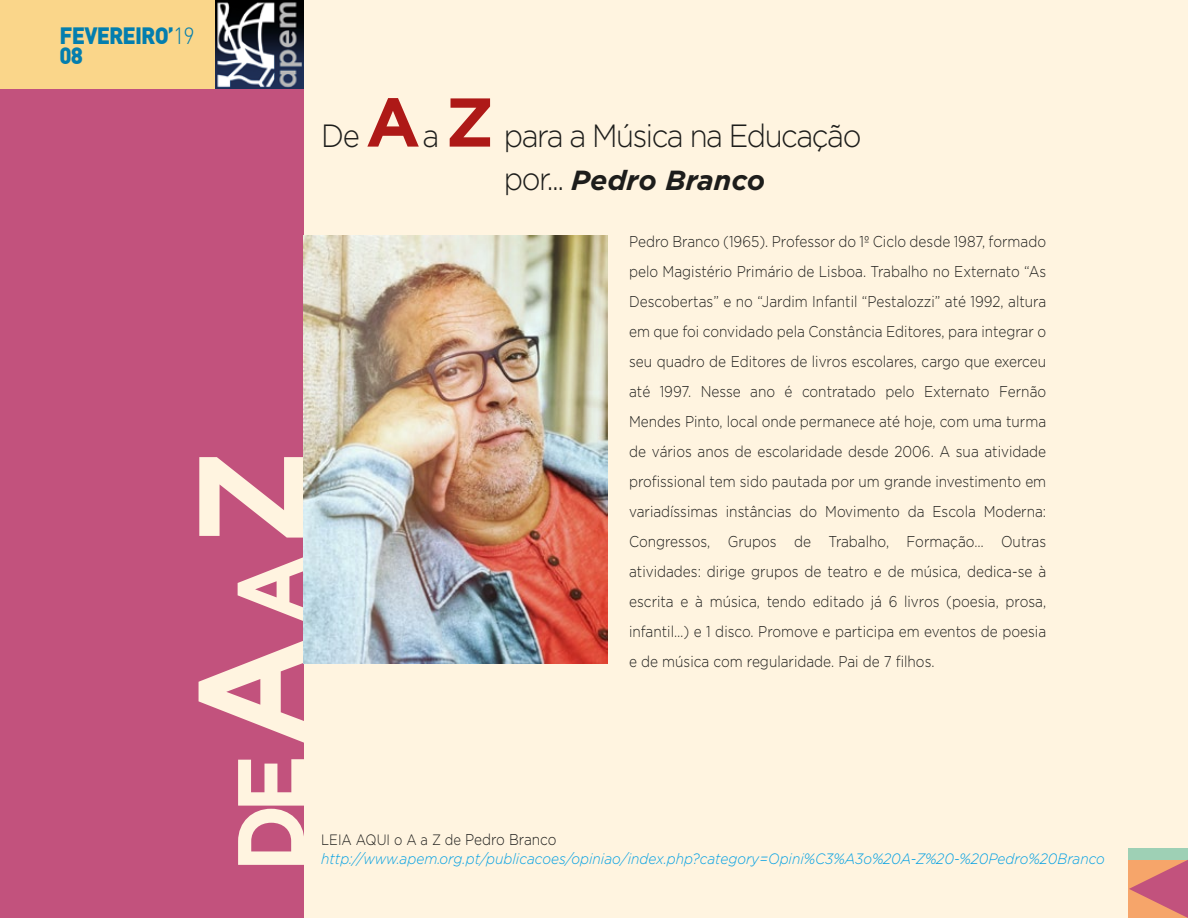
<style>
.page{position:relative;width:1188px;height:918px;background:#fff4e0}
.page>*{position:absolute;margin:0;border:0;box-sizing:border-box;transform-origin:0 0}
.t1{font:700 94.65px "Gotham";color:#fff4e0;scale:.92 1}
.t2{font:300 32.1px "Gotham";letter-spacing:-.05em;color:#1d1d1b;scale:.91 1}
.t3{font:italic 700 27.6px "Gotham";color:#1d1d1b}
.t4{font:900 23.1px/19.8px "DIN";letter-spacing:-.04em;color:#037eae;scale:.95 1}
.t5{font:300 15.75px/30px "Gotham";color:#1d1d1b;text-align:justify;scale:.87 1}
.t6{font:italic 300 15px/19.5px "Gotham";color:#009fe3;scale:.91 1}
.s1{font-weight:300}
.s2{font-size:150px}
.s3{font-weight:700;font-size:68.85px;color:#ae1917}
.s4{font-weight:300;font-style:normal;font-size:32.1px}
.s5{font-style:normal;color:#1d1d1b}
.s6{font-style:normal;font-size:15.75px;color:#1d1d1b}
</style>
<div class="page">
<div style="left:0;top:0;width:304px;height:918px;background:#c2527d"></div>
<div style="left:0;top:0;width:215px;height:89px;background:#fad68a"></div>
<img style="left:215px;top:0;width:89px;height:89px">
<div style="left:1129px;top:848px;width:59px;height:12px;background:#9ed0b5"></div>
<svg style="left:1129px;top:860px;width:59px;height:58px;background:#db7b73"></svg>
<img style="left:304px;top:235px;width:303px;height:428px">
<h3 class="t4" style="left:60px;top:25px;width:144px">FEVEREIRO’<span class="s1">19<br></span>08</h3>
<h1 class="t1" style="left:216px;top:872px;width:462px;rotate:-90deg">DE <span class="s2">A</span> A <span class="s2">Z</span></h1>
<h2 class="t2" style="left:321px;top:118px;width:595px">De <span class="s3">A</span> a <span class="s3">Z</span> para a Música na Educação</h2>
<h3 class="t3" style="left:504px;top:164px;width:263px"><span class="s4">por...</span> Pedro Branco</h3>
<p class="t5" style="left:629px;top:226px;width:481px">Pedro Branco (1965). Professor do 1º Ciclo desde 1987, formado pelo Magistério Primário de Lisboa. Trabalho no Externato “As Descobertas” e no “Jardim Infantil “Pestalozzi” até 1992, altura em que foi convidado pela Constância Editores, para integrar o seu quadro de Editores de livros escolares, cargo que exerceu até 1997. Nesse ano é contratado pelo Externato Fernão Mendes Pinto, local onde permanece até hoje, com uma turma de vários anos de escolaridade desde 2006. A sua atividade profissional tem sido pautada por um grande investimento em variadíssimas instâncias do Movimento da Escola Moderna:<br>Congressos, Grupos de Trabalho, Formação… Outras atividades: dirige grupos de teatro e de música, dedica-se à escrita e à música, tendo editado já 6 livros (poesia, prosa, infantil…) e 1 disco. Promove e participa em eventos de poesia e de música com regularidade. Pai de 7 filhos.</p>
<p class="t6" style="left:321px;top:830px;width:863px"><span class="s5">LEIA AQUI o A a Z de</span> <span class="s6">Pedro Branco </span>http://www.apem.org.pt/publicacoes/opiniao/index.php?category=Opini%C3%A3o%20A-Z%20-%20Pedro%20Branco</p>
</div>
